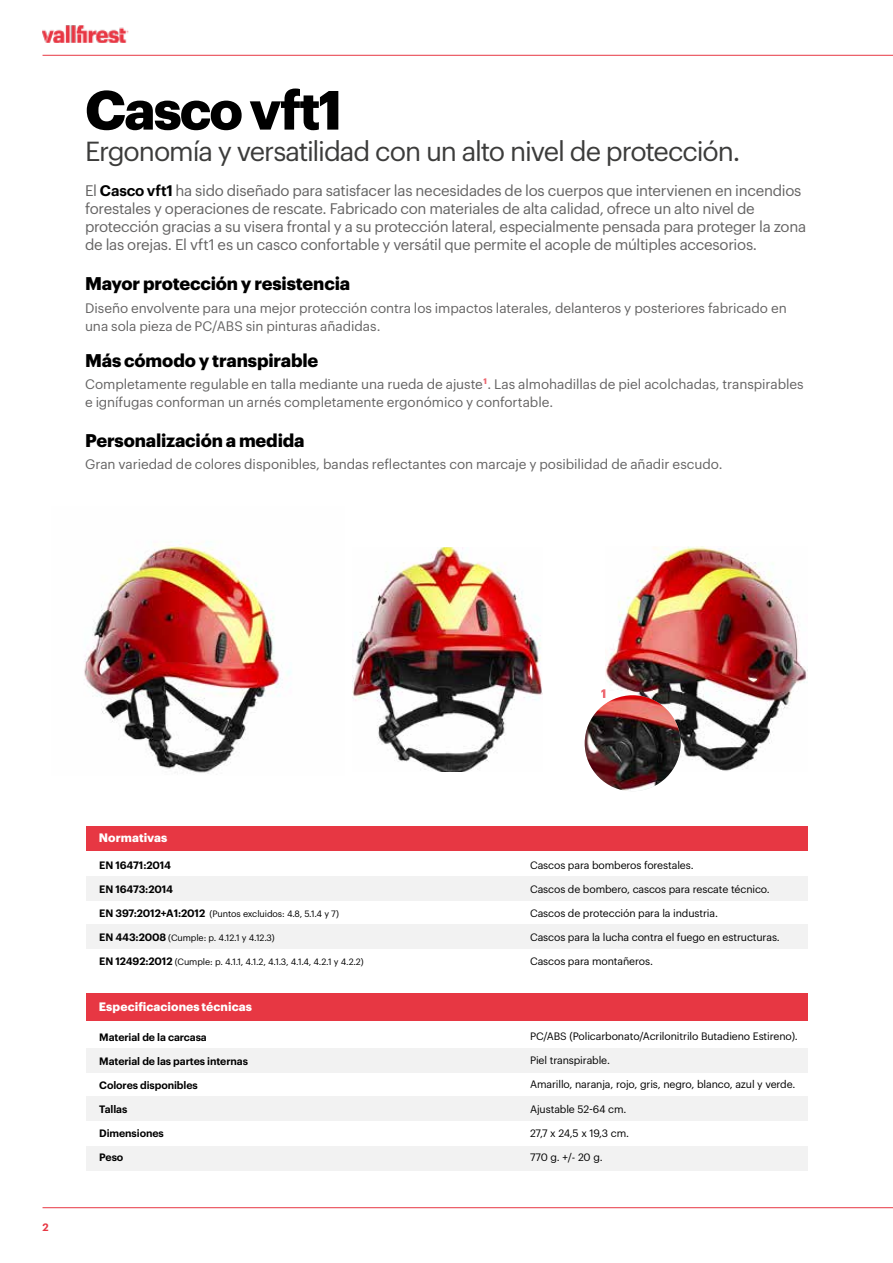
<style>
.page{position:relative;width:893px;height:1263px;background:#fff}
.page>*{position:absolute;margin:0;border:0;box-sizing:border-box;transform-origin:0 0}
.t1{font:700 54px "Graphik";letter-spacing:-.035em;color:#000}
.t2{font:27px "Graphik";letter-spacing:-.045em;color:#3c3c3b}
.t3{font:700 18px "Graphik";letter-spacing:-.01em;color:#000}
.t4{font:15px/18px "Graphik";letter-spacing:-.015em;color:#646363}
.t5{font:13.5px/18px "Graphik";letter-spacing:-.005em;color:#646363}
.t6{font:700 12px "Graphik";letter-spacing:.005em;color:#fff}
.t7{font:10.5px "Graphik";letter-spacing:-.01em;color:#000}
.t8{font:600 10.5px "Graphik";letter-spacing:-.01em;color:#000}
.t9{font:600 10.5px "Graphik";color:#e73743}
.t10{font:9px "Graphik";letter-spacing:-.01em;color:#000}
.s1{font-weight:600;color:#000}
.s2{font-weight:600;font-size:10.5px}
</style>
<div class="page">
<hr style="left:43px;top:55px;width:850px;height:1px;background:#e73743">
<img style="left:43px;top:26px;width:85px;height:17px">
<hr style="left:43px;top:1207px;width:850px;height:1px;background:#e73743">
<img style="left:605px;top:547px;width:202px;height:224px">
<img style="left:84px;top:541px;width:207px;height:232px">
<img style="left:353px;top:547px;width:189px;height:225px">
<img style="left:585px;top:695px;width:96px;height:96px;border-radius:48px">
<div style="left:86px;top:826px;width:721px;height:25px;background:#e73743"></div>
<div style="left:86px;top:876px;width:721px;height:24px;background:#f2f2f2"></div>
<div style="left:86px;top:1048px;width:721px;height:24px;background:#f2f2f2"></div>
<div style="left:86px;top:924px;width:721px;height:24px;background:#f2f2f2"></div>
<div style="left:86px;top:1096px;width:721px;height:24px;background:#f2f2f2"></div>
<div style="left:86px;top:1146px;width:721px;height:24px;background:#f2f2f2"></div>
<div style="left:86px;top:993px;width:721px;height:28px;background:#e73743"></div>
<svg style="left:601px;top:689px;width:4px;height:9px"></svg>
<h1 class="t1" style="left:85px;top:68px;width:259px">Casco vft1</h1>
<h2 class="t2" style="left:85px;top:131px;width:657px">Ergonomía y versatilidad con un alto nivel de protección.</h2>
<p class="t4" style="left:85px;top:180px;width:723px">El <span class="s1">Casco vft1</span> ha sido diseñado para satisfacer las necesidades de los cuerpos que intervienen en incendios forestales y operaciones de rescate. Fabricado con materiales de alta calidad, ofrece un alto nivel de protección gracias a su visera frontal y a su protección lateral, especialmente pensada para proteger la zona de las orejas. El vft1 es un casco confortable y versátil que permite el acople de múltiples accesorios.</p>
<h3 class="t3" style="left:85px;top:270px;width:267px">Mayor protección y resistencia</h3>
<p class="t5" style="left:85px;top:298px;width:703px">Diseño envolvente para una mejor protección contra los impactos laterales, delanteros y posteriores fabricado en una sola pieza de PC/ABS sin pinturas añadidas.</p>
<h3 class="t3" style="left:85px;top:346px;width:235px">Más cómodo y transpirable</h3>
<p class="t5" style="left:85px;top:374px;width:720px">Completamente regulable en talla mediante una rueda de ajuste<sup>1</sup>. Las almohadillas de piel acolchadas, transpirables e ignífugas conforman un arnés completamente ergonómico y confortable.</p>
<h3 class="t3" style="left:85px;top:427px;width:221px">Personalización a medida</h3>
<p class="t5" style="left:85px;top:454px;width:639px">Gran variedad de colores disponibles, bandas reflectantes con marcaje y posibilidad de añadir escudo.</p>
<p class="t9" style="left:43px;top:1219px;width:8px">2</p>
<p class="t6" style="left:99px;top:829px;width:70px">Normativas</p>
<p class="t8" style="left:99px;top:857px;width:73px">EN 16471:2014</p>
<p class="t8" style="left:99px;top:881px;width:75px">EN 16473:2014</p>
<p class="t10" style="left:99px;top:907px;width:241px"><span class="s2">EN 397:2012+A1:2012</span> (Puntos excluidos: 4.8, 5.1.4 y 7)</p>
<p class="t10" style="left:99px;top:931px;width:177px"><span class="s2">EN 443:2008</span> (Cumple: p. 4.12.1 y 4.12.3)</p>
<p class="t10" style="left:99px;top:955px;width:266px"><span class="s2">EN 12492:2012</span> (Cumple: p. 4.1.1, 4.1.2, 4.1.3, 4.1.4, 4.2.1 y 4.2.2)</p>
<p class="t6" style="left:99px;top:998px;width:155px">Especificaciones técnicas</p>
<p class="t8" style="left:99px;top:1029px;width:109px">Material de la carcasa</p>
<p class="t8" style="left:99px;top:1053px;width:150px">Material de las partes internas</p>
<p class="t8" style="left:99px;top:1077px;width:100px">Colores disponibles</p>
<p class="t8" style="left:99px;top:1101px;width:30px">Tallas</p>
<p class="t8" style="left:99px;top:1125px;width:66px">Dimensiones</p>
<p class="t8" style="left:99px;top:1149px;width:26px">Peso</p>
<p class="t7" style="left:530px;top:857px;width:165px">Cascos para bomberos forestales.</p>
<p class="t7" style="left:530px;top:881px;width:241px">Cascos de bombero, cascos para rescate técnico.</p>
<p class="t7" style="left:530px;top:905px;width:189px">Cascos de protección para la industria.</p>
<p class="t7" style="left:530px;top:929px;width:251px">Cascos para la lucha contra el fuego en estructuras.</p>
<p class="t7" style="left:530px;top:953px;width:124px">Cascos para montañeros.</p>
<p class="t7" style="left:530px;top:1029px;width:269px">PC/ABS (Policarbonato/Acrilonitrilo Butadieno Estireno).</p>
<p class="t7" style="left:530px;top:1053px;width:82px">Piel transpirable.</p>
<p class="t7" style="left:530px;top:1077px;width:267px">Amarillo, naranja, rojo, gris, negro, blanco, azul y verde.</p>
<p class="t7" style="left:530px;top:1101px;width:98px">Ajustable 52-64 cm.</p>
<p class="t7" style="left:530px;top:1125px;width:101px">27,7 x 24,5 x 19,3 cm.</p>
<p class="t7" style="left:530px;top:1149px;width:74px">770 g. +/- 20 g.</p>
</div>
